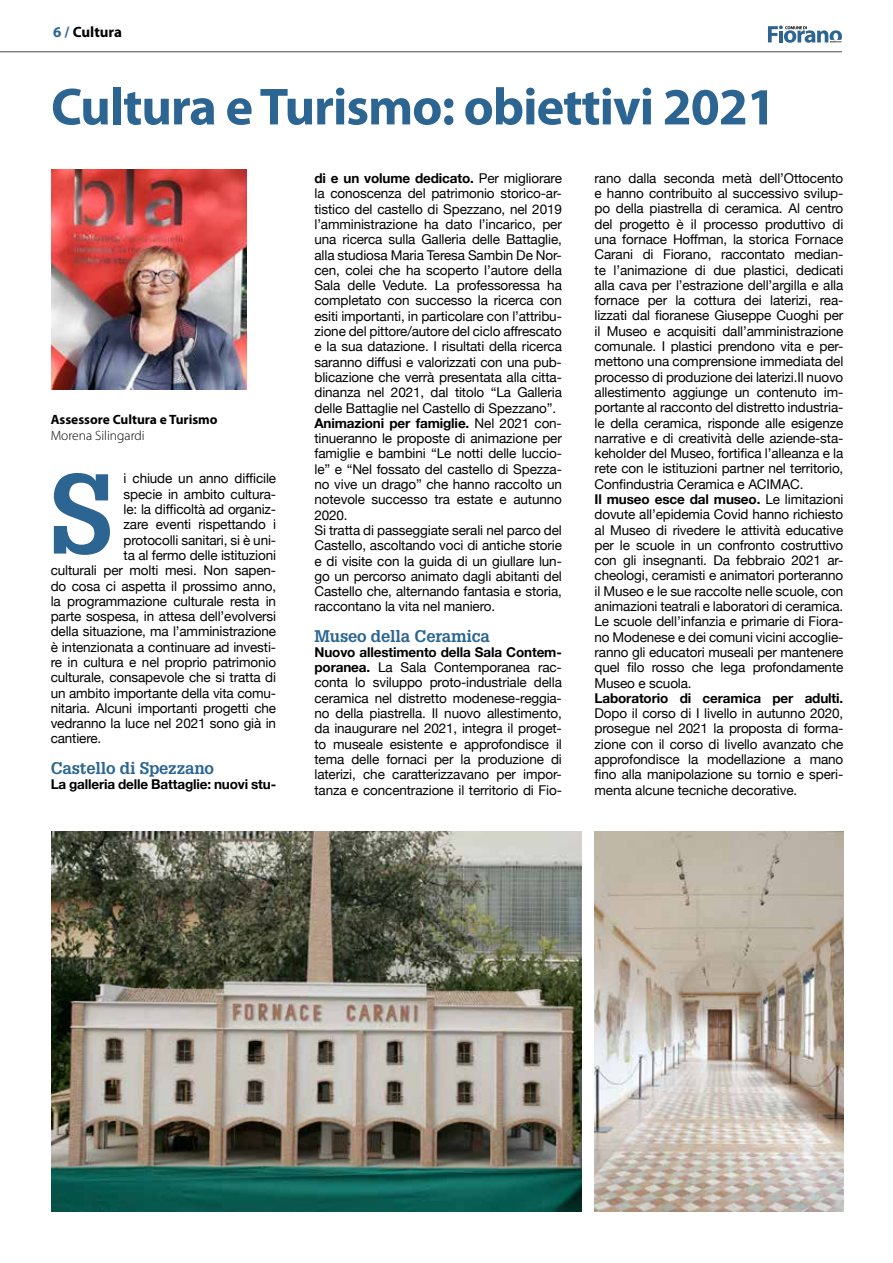
<style>
.page{position:relative;width:893px;height:1263px;background:#fff}
.page>*{position:absolute;margin:0;border:0;box-sizing:border-box;transform-origin:0 0}
.t1{font:700 110.7px "Glypha";color:#2c6591}
.t2{font:700 52.5px "Myriad Pro";letter-spacing:-.02em;color:#2c6591}
.t3{font:700 16.5px "Glypha";letter-spacing:-.01em;color:#2a6591}
.t4{font:700 15px "Myriad Pro";color:#000}
.t5{font:13.5px/15.3px "Helvetica Neue";letter-spacing:-.01em;color:#000}
.t6{font:700 13.5px "Helvetica Neue";letter-spacing:-.01em;color:#000}
.t7{font:700 13.5px "Myriad Pro";color:#000}
.t8{font:300 13.5px "Myriad Pro";color:#000}
.s1{color:#2c6591}
.s2{font-weight:700}
</style>
<div class="page">
<svg style="left:768px;top:26px;width:74px;height:17px"></svg>
<hr style="left:0;top:52px;width:842px;height:1px;background:#4d4d4f">
<img style="left:51px;top:831px;width:530px;height:381px">
<img style="left:51px;top:170px;width:196px;height:219px">
<img style="left:594px;top:831px;width:249px;height:381px">
<p class="t4" style="left:53px;top:22px;width:70px"><span class="s1">6 /</span> Cultura</p>
<h2 class="t2" style="left:51px;top:72px;width:726px">Cultura e Turismo: obiettivi 2021</h2>
<p class="t7" style="left:51px;top:410px;width:169px">Assessore Cultura e Turismo</p>
<p class="t8" style="left:51px;top:428px;width:95px">Morena Silingardi</p>
<h1 class="t1" style="left:50px;top:445px;width:65px">S</h1>
<p class="t5" style="left:124px;top:471px;width:154px">i chiude un anno difficile</p>
<p class="t5" style="left:124px;top:486px;width:154px">specie in ambito cultura-</p>
<p class="t5" style="left:124px;top:501px;width:154px">le: la difficoltà ad organiz-</p>
<p class="t5" style="left:124px;top:517px;width:154px">zare eventi rispettando i</p>
<p class="t5" style="left:124px;top:532px;width:154px">protocolli sanitari, si è uni-</p>
<p class="t5" style="left:124px;top:547px;width:154px">ta al fermo delle istituzioni</p>
<p class="t5" style="left:51px;top:563px;width:227px">culturali per molti mesi. Non sapen-</p>
<p class="t5" style="left:51px;top:578px;width:227px">do cosa ci aspetta il prossimo anno,</p>
<p class="t5" style="left:51px;top:593px;width:227px">la programmazione culturale resta in</p>
<p class="t5" style="left:51px;top:608px;width:227px">parte sospesa, in attesa dell’evolversi</p>
<p class="t5" style="left:51px;top:624px;width:227px">della situazione, ma l’amministrazione</p>
<p class="t5" style="left:51px;top:639px;width:227px">è intenzionata a continuare ad investi-</p>
<p class="t5" style="left:51px;top:654px;width:227px">re in cultura e nel proprio patrimonio</p>
<p class="t5" style="left:51px;top:670px;width:227px">culturale, consapevole che si tratta di</p>
<p class="t5" style="left:51px;top:685px;width:227px">un ambito importante della vita comu-</p>
<p class="t5" style="left:51px;top:700px;width:227px">nitaria. Alcuni importanti progetti che</p>
<p class="t5" style="left:51px;top:715px;width:227px">vedranno la luce nel 2021 sono già in</p>
<p class="t5" style="left:51px;top:731px;width:52px">cantiere.</p>
<p class="t3" style="left:51px;top:757px;width:165px">Castello di Spezzano</p>
<p class="t6" style="left:51px;top:776px;width:227px">La galleria delle Battaglie: nuovi stu-</p>
<p class="t5" style="left:314px;top:170px;width:249px"><span class="s2">di e un volume dedicato.</span> Per migliorare la conoscenza del patrimonio storico-ar&shy;tistico del castello di Spezzano, nel 2019 l’amministrazione ha dato l’incarico, per una ricerca sulla Galleria delle Battaglie, alla studiosa Maria Teresa Sambin De Nor&shy;cen, colei che ha scoperto l’autore della Sala delle Vedute. La professoressa ha completato con successo la ricerca con esiti importanti, in particolare con l’attribu&shy;zione del pittore/autore del ciclo affrescato e la sua datazione. I risultati della ricerca saranno diffusi e valorizzati con una pub&shy;blicazione che verrà presentata alla citta&shy;dinanza nel 2021, dal titolo “La Galleria delle Battaglie nel Castello di Spezzano”.<br><span class="s2">Animazioni per famiglie.</span> Nel 2021 con&shy;tinueranno le proposte di animazione per famiglie e bambini “Le notti delle luccio&shy;le” e “Nel fossato del castello di Spezza&shy;no vive un drago” che hanno raccolto un notevole successo tra estate e autunno 2020.<br>Si tratta di passeggiate serali nel parco del Castello, ascoltando voci di antiche storie e di visite con la guida di un giullare lun&shy;go un percorso animato dagli abitanti del Castello che, alternando fantasia e storia, raccontano la vita nel maniero.</p>
<p class="t3" style="left:314px;top:625px;width:177px">Museo della Ceramica</p>
<p class="t5" style="left:314px;top:644px;width:249px;text-align:justify"><span class="s2">Nuovo allestimento della Sala Contem&shy;poranea.</span> La Sala Contemporanea rac&shy;conta lo sviluppo proto-industriale della ceramica nel distretto modenese-reggia&shy;no della piastrella. Il nuovo allestimento, da inaugurare nel 2021, integra il proget&shy;to museale esistente e approfondisce il tema delle fornaci per la produzione di laterizi, che caratterizzavano per impor&shy;tanza e concentrazione il territorio di Fio-</p>
<p class="t5" style="left:595px;top:170px;width:250px">rano dalla seconda metà dell’Ottocento e hanno contribuito al successivo svilup&shy;po della piastrella di ceramica. Al centro del progetto è il processo produttivo di una fornace Hoffman, la storica Fornace Carani di Fiorano, raccontato median&shy;te l’animazione di due plastici, dedicati alla cava per l’estrazione dell’argilla e alla fornace per la cottura dei laterizi, rea&shy;lizzati dal fioranese Giuseppe Cuoghi per il Museo e acquisiti dall’amministrazione comunale. I plastici prendono vita e per&shy;mettono una comprensione immediata del processo di produzione dei laterizi.Il nuovo allestimento aggiunge un contenuto im&shy;portante al racconto del distretto industria&shy;le della ceramica, risponde alle esigenze narrative e di creatività delle aziende-sta&shy;keholder del Museo, fortifica l’alleanza e la rete con le istituzioni partner nel territorio, Confindustria Ceramica e ACIMAC.<br><span class="s2">Il museo esce dal museo.</span> Le limitazioni dovute all’epidemia Covid hanno richiesto al Museo di rivedere le attività educative per le scuole in un confronto costruttivo con gli insegnanti. Da febbraio 2021 ar&shy;cheologi, ceramisti e animatori porteranno il Museo e le sue raccolte nelle scuole, con animazioni teatrali e laboratori di ceramica.<br>Le scuole dell’infanzia e primarie di Fiora&shy;no Modenese e dei comuni vicini accoglie&shy;ranno gli educatori museali per mantenere quel filo rosso che lega profondamente Museo e scuola.</p>
<p class="t6" style="left:595px;top:690px;width:250px">Laboratorio di ceramica per adulti.</p>
<p class="t5" style="left:595px;top:705px;width:250px;text-align:justify">Dopo il corso di I livello in autunno 2020, prosegue nel 2021 la proposta di forma&shy;zione con il corso di livello avanzato che approfondisce la modellazione a mano fino alla manipolazione su tornio e speri&shy;menta alcune tecniche decorative.</p>
</div>
